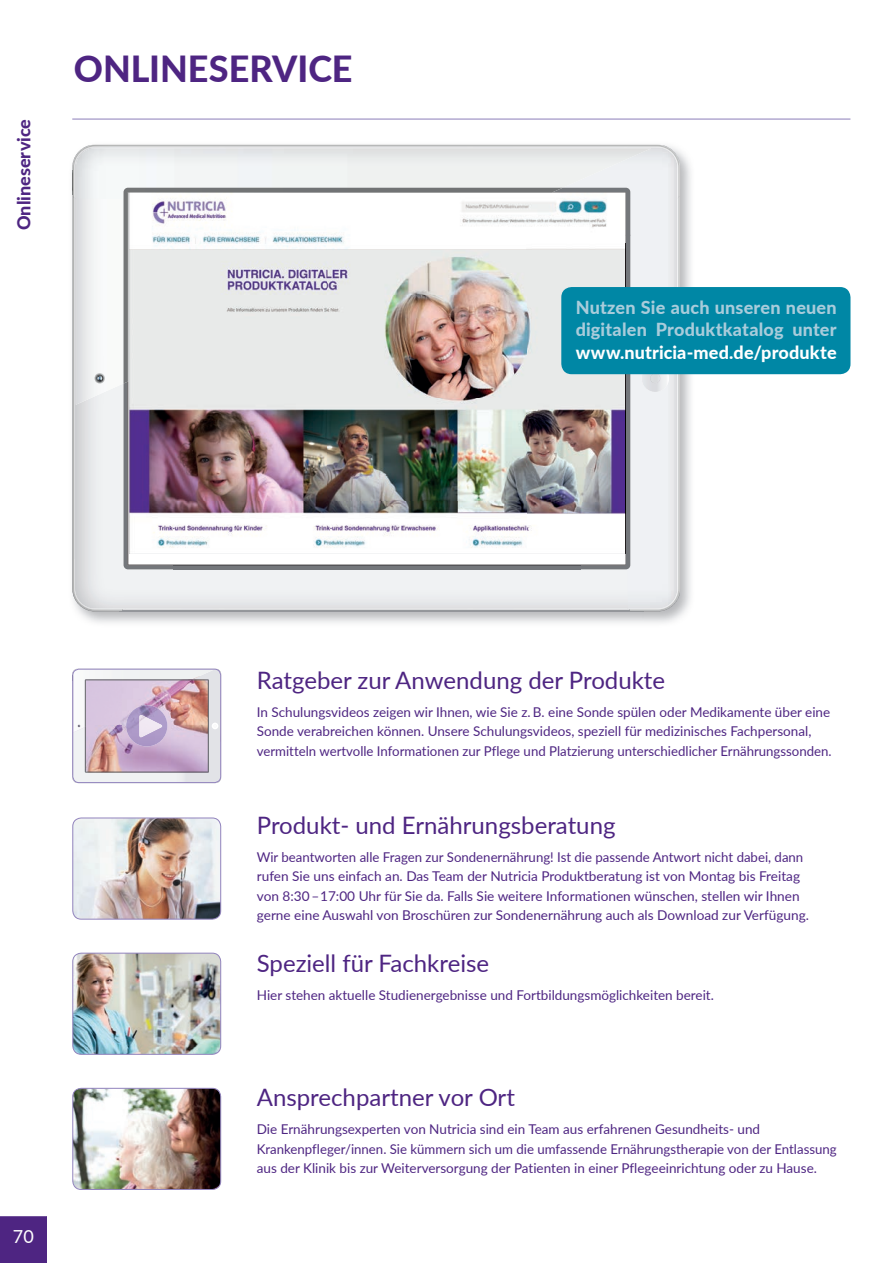
<style>
.page{position:relative;width:893px;height:1263px;background:#fff}
.page>*{position:absolute;margin:0;border:0;box-sizing:border-box;transform-origin:0 0}
.t1{font:800 36px "Lato";color:#4e2582}
.t2{font:24px "Lato";color:#4e2582}
.t3{font:800 18px/22.5px "Lato";letter-spacing:.01em;color:#a9ccdb}
.t4{font:800 18px "Lato";letter-spacing:.01em;color:#fff}
.t5{font:800 18px "Lato";color:#4e2582}
.t6{font:18px "Lato";color:#fff}
.t7{font:13.5px/19.5px "Lato";color:#4e2582}
</style>
<div class="page">
<img style="left:73px;top:1088px;width:148px;height:101px">
<div style="left:72px;top:1088px;width:149px;height:102px;border:1px solid #9183bd;border-radius:9px"></div>
<img style="left:73px;top:819px;width:148px;height:100px">
<div style="left:72px;top:817px;width:149px;height:102px;border:1px solid #9183bd;border-radius:9px"></div>
<hr style="left:72px;top:119px;width:778px;height:1px;background:#9183bd">
<img style="left:73px;top:953px;width:148px;height:101px">
<div style="left:72px;top:953px;width:149px;height:102px;border:1px solid #9183bd;border-radius:9px"></div>
<img style="left:72px;top:669px;width:149px;height:114px">
<div style="left:72px;top:669px;width:149px;height:114px;border:1px solid #9183bd;border-radius:6px"></div>
<img style="left:70px;top:189px;width:50px;height:434px">
<img style="left:680px;top:165px;width:1px;height:426px">
<img style="left:73px;top:145px;width:50px;height:466px">
<img style="left:629px;top:145px;width:51px;height:466px">
<img style="left:75px;top:198px;width:49px;height:360px">
<img style="left:628px;top:147px;width:50px;height:462px">
<img style="left:74px;top:558px;width:554px;height:51px">
<img style="left:74px;top:147px;width:554px;height:51px">
<img style="left:74px;top:198px;width:1px;height:360px">
<svg style="left:72px;top:170px;width:1px;height:25px"></svg>
<img style="left:642px;top:374px;width:14px;height:18px">
<svg style="left:650px;top:374px;width:10px;height:9px"></svg>
<img style="left:76px;top:148px;width:575px;height:52px">
<img style="left:76px;top:199px;width:48px;height:206px">
<img style="left:563px;top:188px;width:67px;height:47px">
<img style="left:579px;top:235px;width:51px;height:334px">
<img style="left:124px;top:383px;width:49px;height:186px">
<img style="left:173px;top:565px;width:407px;height:4px">
<img style="left:128px;top:381px;width:498px;height:184px">
<img style="left:563px;top:192px;width:63px;height:52px">
<img style="left:626px;top:192px;width:1px;height:373px">
<img style="left:124px;top:188px;width:439px;height:195px">
<img style="left:128px;top:192px;width:425px;height:190px">
<svg style="left:94px;top:373px;width:11px;height:10px"></svg>
<div style="left:561px;top:287px;width:289px;height:87px;background:#0087a5;border-radius:10px"></div>
<div style="left:0;top:1216px;width:47px;height:47px;background:#4e2582"></div>
<h3 class="t5" style="left:11px;top:230px;width:113px;rotate:-90deg">Onlineservice</h3>
<h1 class="t1" style="left:74px;top:42px;width:280px">ONLINESERVICE</h1>
<h3 class="t3" style="left:576px;top:295px;width:262px">Nutzen Sie auch unseren neuen digitalen Produktkatalog unter</h3>
<h3 class="t4" style="left:576px;top:339px;width:262px">www.nutricia-med.de/produkte</h3>
<h3 class="t6" style="left:13px;top:1224px;width:23px">70</h3>
<h2 class="t2" style="left:257px;top:663px;width:410px">Ratgeber zur Anwendung der Produkte</h2>
<p class="t7" style="left:257px;top:701px;width:576px">In Schulungsvideos zeigen wir Ihnen, wie Sie z. B. eine Sonde spülen oder Medikamente über eine<br>Sonde verabreichen können. Unsere Schulungsvideos, speziell für medizinisches Fachpersonal, vermitteln wertvolle Informationen zur Pflege und Platzierung unterschiedlicher Ernährungssonden.</p>
<h2 class="t2" style="left:257px;top:808px;width:360px">Produkt- und Ernährungsberatung</h2>
<p class="t7" style="left:257px;top:846px;width:554px">Wir beantworten alle Fragen zur Sondenernährung! Ist die passende Antwort nicht dabei, dann rufen Sie uns einfach an. Das Team der Nutricia Produktberatung ist von Montag bis Freitag von 8:30 –17:00 Uhr für Sie da. Falls Sie weitere Informationen wünschen, stellen wir Ihnen gerne eine Auswahl von Broschüren zur Sondenernährung auch als Download zur Verfügung.</p>
<h2 class="t2" style="left:257px;top:946px;width:234px">Speziell für Fachkreise</h2>
<p class="t7" style="left:257px;top:984px;width:459px">Hier stehen aktuelle Studienergebnisse und Fortbildungsmöglichkeiten bereit.</p>
<h2 class="t2" style="left:257px;top:1080px;width:260px">Ansprechpartner vor Ort</h2>
<p class="t7" style="left:257px;top:1119px;width:581px">Die Ernährungsexperten von Nutricia sind ein Team aus erfahrenen Gesundheits- und<br>Krankenpfleger/innen. Sie kümmern sich um die umfassende Ernährungstherapie von der Entlassung aus der Klinik bis zur Weiterversorgung der Patienten in einer Pflegeeinrichtung oder zu Hause.</p>
</div>
